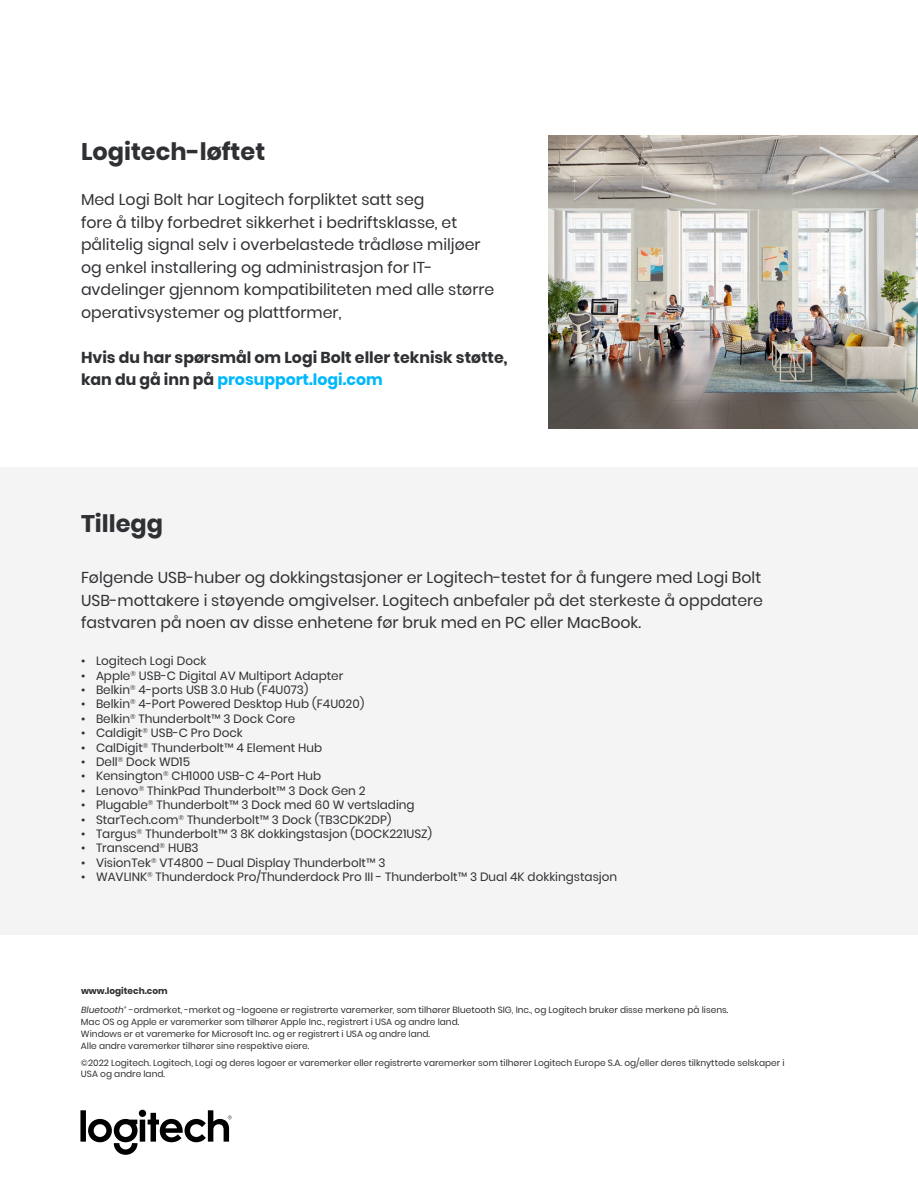
<style>
.page{position:relative;width:918px;height:1188px;background:#fff}
.page>*{position:absolute;margin:0;border:0;box-sizing:border-box;transform-origin:0 0}
.t1{font:700 24px "Poppins";color:#2e3033}
.t2{font:15.75px/22.5px "Poppins";color:#2e3033}
.t3{font:700 15.75px/22.5px "Poppins";color:#2e3033}
.t4{font:12px "Poppins";color:#2e3033}
.t5{font:9px/12px "Poppins";color:#2e3033}
.s1{color:#00b8fc}
.s2{font-weight:700}
.s3{font-style:italic}
</style>
<div class="page">
<svg style="left:80px;top:1110px;width:152px;height:45px"></svg>
<div style="left:0;top:468px;width:918px;height:467px;background:#f4f4f4"></div>
<img style="left:548px;top:135px;width:370px;height:294px">
<h1 class="t1" style="left:81px;top:138px;width:186px">Logitech-løftet</h1>
<p class="t2" style="left:81px;top:189px;width:415px">Med Logi Bolt har Logitech forpliktet satt seg<br>fore å tilby forbedret sikkerhet i bedriftsklasse, et pålitelig signal selv i overbelastede trådløse miljøer og enkel installering og administrasjon for IT&shy;avdelinger gjennom kompatibiliteten med alle større operativsystemer og plattformer,</p>
<h2 class="t3" style="left:81px;top:346px;width:428px">Hvis du har spørsmål om Logi Bolt eller teknisk støtte, kan du gå inn på <span class="s1">prosupport.logi.com</span></h2>
<h1 class="t1" style="left:81px;top:510px;width:84px">Tillegg</h1>
<p class="t2" style="left:81px;top:567px;width:684px">Følgende USB-huber og dokkingstasjoner er Logitech-testet for å fungere med Logi Bolt<br>USB-mottakere i støyende omgivelser. Logitech anbefaler på det sterkeste å oppdatere fastvaren på noen av disse enhetene før bruk med en PC eller MacBook.</p>
<p class="t4" style="left:81px;top:654px;width:127px">• Logitech Logi Dock</p>
<p class="t4" style="left:81px;top:668px;width:264px">• Apple<sup>®</sup> USB-C Digital AV Multiport Adapter</p>
<p class="t4" style="left:81px;top:683px;width:229px">• Belkin<sup>®</sup> 4-ports USB 3.0 Hub (F4U073)</p>
<p class="t4" style="left:81px;top:697px;width:285px">• Belkin<sup>®</sup> 4-Port Powered Desktop Hub (F4U020)</p>
<p class="t4" style="left:81px;top:712px;width:216px">• Belkin<sup>®</sup> Thunderbolt™ 3 Dock Core</p>
<p class="t4" style="left:81px;top:726px;width:163px">• Caldigit<sup>®</sup> USB-C Pro Dock</p>
<p class="t4" style="left:81px;top:740px;width:243px">• CalDigit<sup>®</sup> Thunderbolt™ 4 Element Hub</p>
<p class="t4" style="left:81px;top:755px;width:111px">• Dell<sup>®</sup> Dock WD15</p>
<p class="t4" style="left:81px;top:769px;width:242px">• Kensington<sup>®</sup> CH1000 USB-C 4-Port Hub</p>
<p class="t4" style="left:81px;top:784px;width:286px">• Lenovo<sup>®</sup> ThinkPad Thunderbolt™ 3 Dock Gen 2</p>
<p class="t4" style="left:81px;top:798px;width:335px">• Plugable<sup>®</sup> Thunderbolt™ 3 Dock med 60 W vertslading</p>
<p class="t4" style="left:81px;top:812px;width:312px">• StarTech.com<sup>®</sup> Thunderbolt™ 3 Dock (TB3CDK2DP)</p>
<p class="t4" style="left:81px;top:827px;width:353px">• Targus<sup>®</sup> Thunderbolt™ 3 8K dokkingstasjon (DOCK221USZ)</p>
<p class="t4" style="left:81px;top:841px;width:119px">• Transcend<sup>®</sup> HUB3</p>
<p class="t4" style="left:81px;top:856px;width:306px">• VisionTek<sup>®</sup> VT4800 – Dual Display Thunderbolt™ 3</p>
<p class="t4" style="left:81px;top:870px;width:538px">• WAVLINK<sup>®</sup> Thunderdock Pro/Thunderdock Pro III - Thunderbolt™ 3 Dual 4K dokkingstasjon</p>
<p class="t5" style="left:81px;top:981px;width:649px;line-height:18.8px"><span class="s2">www.logitech.com<br></span><span class="s3">Bluetooth</span><sup>®</sup> -ordmerket, -merket og -logoene er registrerte varemerker, som tilhører Bluetooth SIG, Inc., og Logitech bruker disse merkene på lisens.</p>
<p class="t5" style="left:81px;top:1016px;width:380px">Mac OS og Apple er varemerker som tilhører Apple Inc., registrert i USA og andre land.<br>Windows er et varemerke for Microsoft Inc. og er registrert i USA og andre land.<br>Alle andre varemerker tilhører sine respektive eiere.</p>
<p class="t5" style="left:81px;top:1058px;width:705px;line-height:10.8px">©2022 Logitech. Logitech, Logi og deres logoer er varemerker eller registrerte varemerker som tilhører Logitech Europe S.A. og/eller deres tilknyttede selskaper i<br>USA og andre land.</p>
</div>
